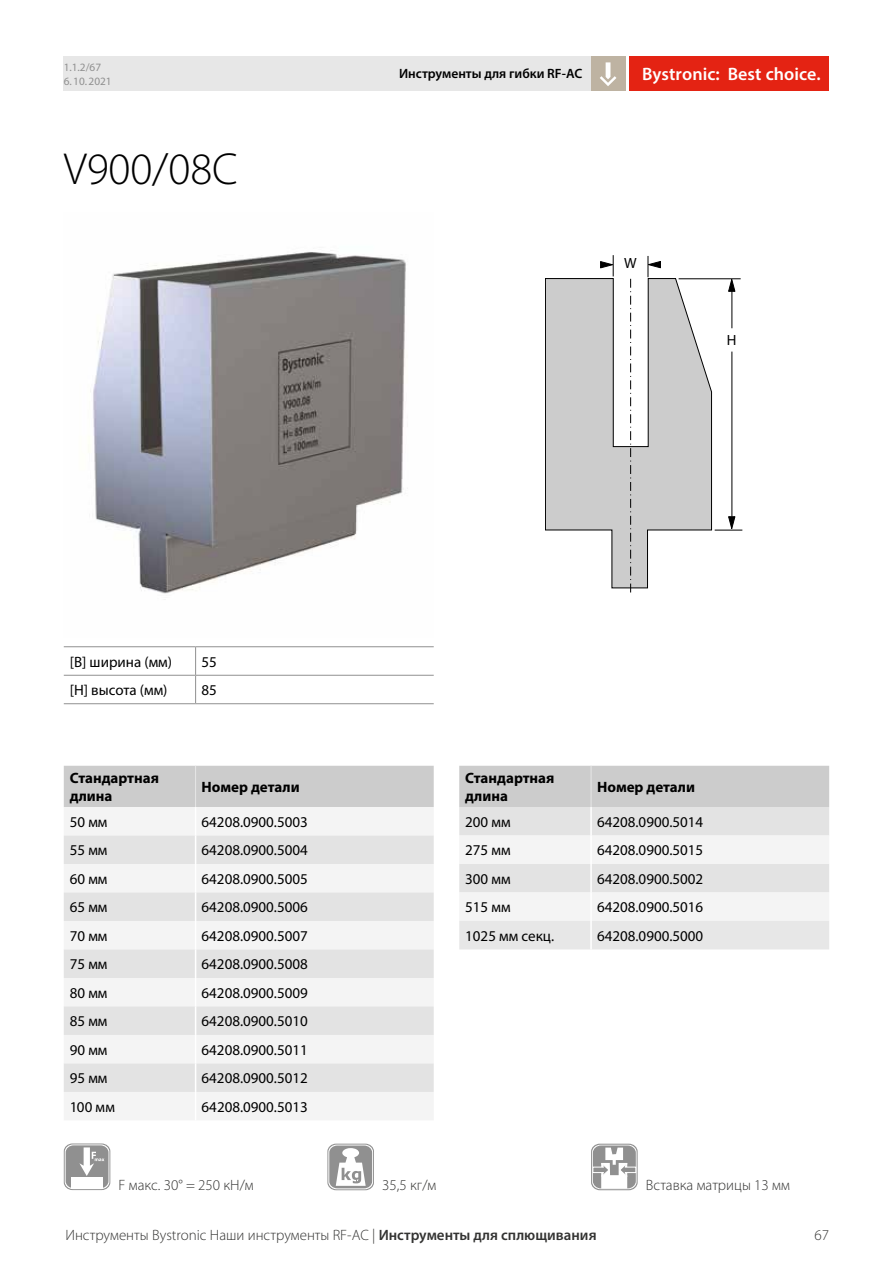
<style>
.page{position:relative;width:893px;height:1263px;background:#fff}
.page>*{position:absolute;margin:0;border:0;box-sizing:border-box;transform-origin:0 0}
.t1{font:300 45px "Myriad Pro";color:#000}
.t2{font:600 18px "Myriad Pro";letter-spacing:.005em;color:#fff}
.t3{font:15px "Myriad Pro";color:#000}
.t4{font:300 15px "Myriad Pro";color:#333332}
.t5{font:700 15px/18px "Myriad Pro";color:#000}
.t6{font:14.85px "Myriad Pro";color:#000}
.t7{font:600 13.5px "Myriad Pro";color:#000}
.t8{font:11.25px/13.5px "Myriad Pro";color:#909090}
.s1{font-weight:600}
</style>
<div class="page">
<div style="left:64px;top:57px;width:561px;height:34px;background:#e7e7e7"></div>
<div style="left:629px;top:57px;width:200px;height:34px;background:#e42313"></div>
<div style="left:591px;top:57px;width:34px;height:34px;background:#beb3a2"></div>
<svg style="left:600px;top:62px;width:16px;height:24px"></svg>
<svg style="left:591px;top:1144px;width:47px;height:46px"></svg>
<div style="left:592px;top:1145px;width:45px;height:44px;background:#dcdcdc;border-radius:8px"></div>
<div style="left:593px;top:1145px;width:43px;height:43px;background:#909090;border-radius:8px"></div>
<svg style="left:592px;top:1147px;width:44px;height:42px"></svg>
<svg style="left:545px;top:278px;width:167px;height:311px"></svg>
<hr style="left:679px;top:278px;width:62px;height:1px;background:#000">
<svg style="left:630px;top:279px;width:1px;height:314px"></svg>
<hr style="left:731px;top:352px;width:1px;height:165px;background:#000">
<hr style="left:731px;top:287px;width:1px;height:41px;background:#000">
<svg style="left:715px;top:516px;width:27px;height:15px"></svg>
<svg style="left:728px;top:279px;width:8px;height:13px"></svg>
<svg style="left:600px;top:255px;width:14px;height:21px"></svg>
<svg style="left:648px;top:256px;width:13px;height:21px"></svg>
<img style="left:88px;top:252px;width:318px;height:342px">
<hr style="left:64px;top:646px;width:132px;height:1px;background:#909090">
<hr style="left:196px;top:646px;width:238px;height:1px;background:#909090">
<hr style="left:64px;top:675px;width:132px;height:1px;background:#909090">
<hr style="left:196px;top:675px;width:238px;height:1px;background:#909090">
<svg style="left:195px;top:647px;width:1px;height:56px"></svg>
<hr style="left:64px;top:703px;width:132px;height:1px;background:#909090">
<hr style="left:196px;top:703px;width:238px;height:1px;background:#909090">
<svg style="left:64px;top:766px;width:370px;height:354px"></svg>
<hr style="left:195px;top:766px;width:1px;height:41px;background:#e7e7e7">
<svg style="left:459px;top:766px;width:370px;height:183px"></svg>
<hr style="left:590px;top:807px;width:2px;height:28px;background:#fff">
<hr style="left:590px;top:835px;width:2px;height:29px;background:#fff">
<hr style="left:590px;top:864px;width:2px;height:28px;background:#fff">
<hr style="left:590px;top:892px;width:2px;height:29px;background:#fff">
<hr style="left:590px;top:921px;width:2px;height:28px;background:#fff">
<hr style="left:591px;top:766px;width:1px;height:41px;background:#e7e7e7">
<svg style="left:327px;top:1144px;width:47px;height:46px"></svg>
<svg style="left:328px;top:1144px;width:45px;height:45px"></svg>
<div style="left:329px;top:1145px;width:43px;height:43px;background:#909090;border-radius:8px"></div>
<svg style="left:336px;top:1148px;width:30px;height:38px"></svg>
<svg style="left:64px;top:1143px;width:46px;height:47px"></svg>
<svg style="left:65px;top:1144px;width:44px;height:45px"></svg>
<div style="left:66px;top:1145px;width:42px;height:43px;background:#909090;border-radius:8px"></div>
<div style="left:71px;top:1177px;width:32px;height:11px;background:#fff"></div>
<svg style="left:79px;top:1147px;width:25px;height:29px"></svg>
<p class="t8" style="left:64px;top:61px;width:49px">1.1.2/67<br>6.10.2021</p>
<h1 class="t1" style="left:64px;top:142px;width:176px">V900/08C</h1>
<p class="t7" style="left:399px;top:65px;width:185px">Инструменты для гибки RF-AС</p>
<p class="t2" style="left:642px;top:62px;width:180px">Bystronic: Best choice.</p>
<p class="t6" style="left:624px;top:253px;width:14px">W</p>
<p class="t6" style="left:727px;top:331px;width:11px">H</p>
<p class="t3" style="left:70px;top:652px;width:104px">[B] ширина (мм)</p>
<p class="t3" style="left:202px;top:652px;width:17px">55</p>
<p class="t3" style="left:70px;top:681px;width:99px">[H] высота (мм)</p>
<p class="t3" style="left:202px;top:681px;width:17px">85</p>
<p class="t5" style="left:70px;top:768px;width:91px">Стандартная длина</p>
<p class="t5" style="left:202px;top:777px;width:100px">Номер детали</p>
<p class="t3" style="left:70px;top:813px;width:39px">50 мм</p>
<p class="t3" style="left:202px;top:813px;width:108px">64208.0900.5003</p>
<p class="t3" style="left:70px;top:841px;width:39px">55 мм</p>
<p class="t3" style="left:202px;top:841px;width:108px">64208.0900.5004</p>
<p class="t3" style="left:70px;top:869px;width:39px">60 мм</p>
<p class="t3" style="left:202px;top:869px;width:108px">64208.0900.5005</p>
<p class="t3" style="left:70px;top:898px;width:39px">65 мм</p>
<p class="t3" style="left:202px;top:898px;width:108px">64208.0900.5006</p>
<p class="t3" style="left:70px;top:926px;width:39px">70 мм</p>
<p class="t3" style="left:202px;top:926px;width:108px">64208.0900.5007</p>
<p class="t3" style="left:70px;top:955px;width:39px">75 мм</p>
<p class="t3" style="left:202px;top:955px;width:108px">64208.0900.5008</p>
<p class="t3" style="left:70px;top:983px;width:39px">80 мм</p>
<p class="t3" style="left:202px;top:983px;width:108px">64208.0900.5009</p>
<p class="t3" style="left:70px;top:1012px;width:39px">85 мм</p>
<p class="t3" style="left:202px;top:1012px;width:108px">64208.0900.5010</p>
<p class="t3" style="left:70px;top:1040px;width:39px">90 мм</p>
<p class="t3" style="left:202px;top:1040px;width:108px">64208.0900.5011</p>
<p class="t3" style="left:70px;top:1069px;width:39px">95 мм</p>
<p class="t3" style="left:202px;top:1069px;width:108px">64208.0900.5012</p>
<p class="t3" style="left:70px;top:1097px;width:47px">100 мм</p>
<p class="t3" style="left:202px;top:1097px;width:108px">64208.0900.5013</p>
<p class="t5" style="left:465px;top:768px;width:91px">Стандартная длина</p>
<p class="t5" style="left:597px;top:777px;width:100px">Номер детали</p>
<p class="t3" style="left:465px;top:813px;width:47px">200 мм</p>
<p class="t3" style="left:597px;top:813px;width:108px">64208.0900.5014</p>
<p class="t3" style="left:465px;top:841px;width:47px">275 мм</p>
<p class="t3" style="left:597px;top:841px;width:108px">64208.0900.5015</p>
<p class="t3" style="left:465px;top:869px;width:47px">300 мм</p>
<p class="t3" style="left:597px;top:869px;width:108px">64208.0900.5002</p>
<p class="t3" style="left:465px;top:898px;width:47px">515 мм</p>
<p class="t3" style="left:597px;top:898px;width:108px">64208.0900.5016</p>
<p class="t3" style="left:465px;top:926px;width:90px">1025 мм секц.</p>
<p class="t3" style="left:597px;top:926px;width:108px">64208.0900.5000</p>
<p class="t4" style="left:119px;top:1176px;width:137px">F макс. 30° = 250 кН/м</p>
<p class="t4" style="left:382px;top:1176px;width:56px">35,5 кг/м</p>
<p class="t4" style="left:646px;top:1176px;width:145px">Вставка матрицы 13 мм</p>
<p class="t4" style="left:65px;top:1226px;width:533px">Инструменты Bystronic Наши инструменты RF-AС | <span class="s1">Инструменты для сплющивания</span></p>
<p class="t4" style="left:814px;top:1226px;width:16px">67</p>
</div>
